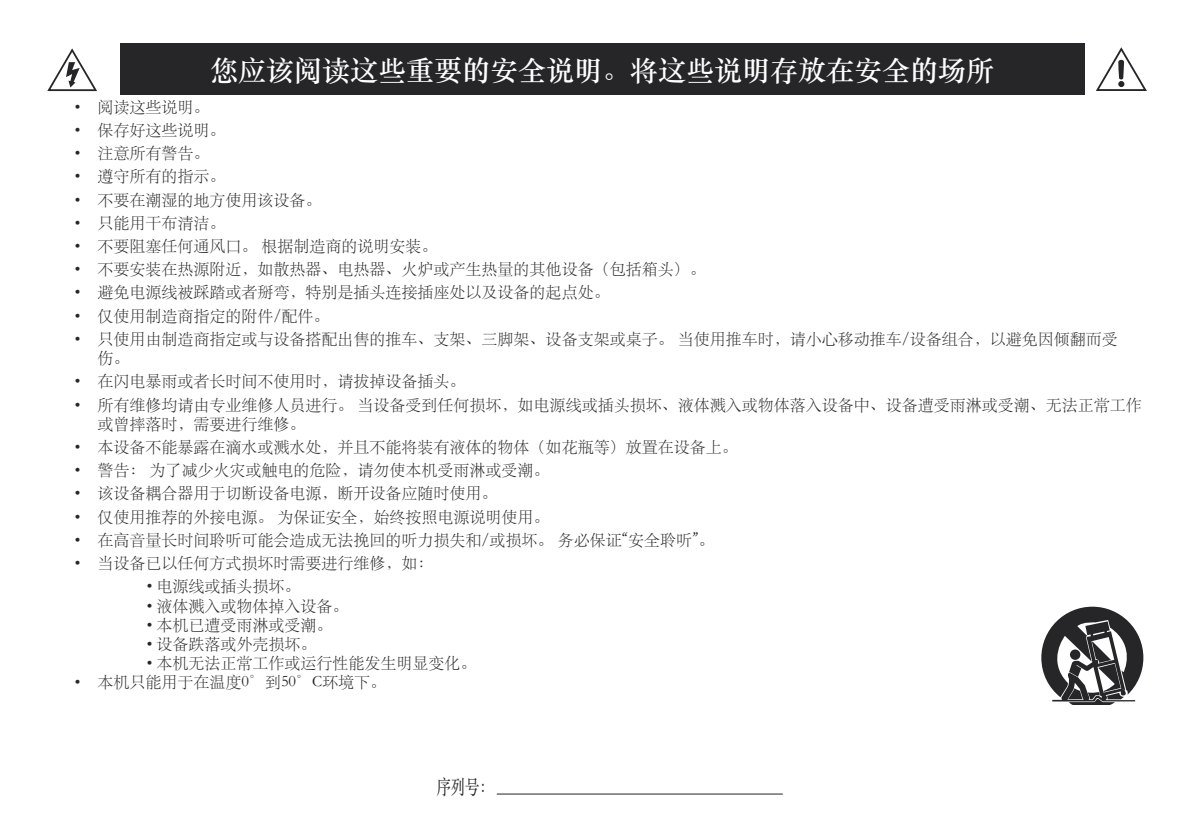
<style>
.page{position:relative;width:1191px;height:840px;background:#fff}
.page>*{position:absolute;margin:0;border:0;box-sizing:border-box;transform-origin:0 0}
.t1{font:28px "ST Songti SC Bold";color:#fff}
.t2{font:20px "ST Songti SC Regular";color:#262527;scale:.72 1}
.t3{font:16px/19.2px "ST Songti SC Light";color:#262527}
</style>
<div class="page">
<div style="left:120px;top:43px;width:964px;height:52px;background:#262527"></div>
<svg style="left:47px;top:48px;width:50px;height:44px"></svg>
<svg style="left:1096px;top:47px;width:51px;height:44px"></svg>
<svg style="left:1041px;top:606px;width:102px;height:98px"></svg>
<hr style="left:497px;top:793px;width:286px;height:1px;background:#262527">
<h1 class="t1" style="left:210px;top:49px;width:786px">您应该阅读这些重要的安全说明。将这些说明存放在安全的场所</h1>
<p class="t3" style="left:75px;top:96px;width:136px">• 阅读这些说明。</p>
<p class="t3" style="left:75px;top:119px;width:152px">• 保存好这些说明。</p>
<p class="t3" style="left:75px;top:143px;width:136px">• 注意所有警告。</p>
<p class="t3" style="left:75px;top:166px;width:152px">• 遵守所有的指示。</p>
<p class="t3" style="left:75px;top:189px;width:248px">• 不要在潮湿的地方使用该设备。</p>
<p class="t3" style="left:75px;top:212px;width:152px">• 只能用干布清洁。</p>
<p class="t3" style="left:75px;top:235px;width:364px">• 不要阻塞任何通风口。 根据制造商的说明安装。</p>
<p class="t3" style="left:75px;top:259px;width:632px">• 不要安装在热源附近，如散热器、电热器、火炉或产生热量的其他设备（包括箱头）。</p>
<p class="t3" style="left:75px;top:282px;width:536px">• 避免电源线被踩踏或者掰弯，特别是插头连接插座处以及设备的起点处。</p>
<p class="t3" style="left:75px;top:305px;width:256px">• 仅使用制造商指定的附件/配件。</p>
<p class="t3" style="left:97px;top:328px;width:1021px;text-indent:-23px">• 只使用由制造商指定或与设备搭配出售的推车、支架、三脚架、设备支架或桌子。 当使用推车时，请小心移动推车/设备组合，以避免因倾翻而受伤。</p>
<p class="t3" style="left:75px;top:371px;width:392px">• 在闪电暴雨或者长时间不使用时，请拔掉设备插头。</p>
<p class="t3" style="left:97px;top:394px;width:1045px;text-indent:-23px">• 所有维修均请由专业维修人员进行。 当设备受到任何损坏，如电源线或插头损坏、液体溅入或物体落入设备中、设备遭受雨淋或受潮、无法正常工作或曾摔落时，需要进行维修。</p>
<p class="t3" style="left:75px;top:436px;width:664px">• 本设备不能暴露在滴水或溅水处，并且不能将装有液体的物体（如花瓶等）放置在设备上。</p>
<p class="t3" style="left:75px;top:459px;width:476px">• 警告： 为了减少火灾或触电的危险，请勿使本机受雨淋或受潮。</p>
<p class="t3" style="left:75px;top:483px;width:424px">• 该设备耦合器用于切断设备电源，断开设备应随时使用。</p>
<p class="t3" style="left:75px;top:506px;width:476px">• 仅使用推荐的外接电源。 为保证安全，始终按照电源说明使用。</p>
<p class="t3" style="left:75px;top:529px;width:641px">• 在高音量长时间聆听可能会造成无法挽回的听力损失和/或损坏。 务必保证“安全聆听”。</p>
<p class="t3" style="left:75px;top:552px;width:360px">• 当设备已以任何方式损坏时需要进行维修，如：</p>
<p class="t3" style="left:147px;top:575px;width:155px">• 电源线或插头损坏。</p>
<p class="t3" style="left:147px;top:595px;width:203px">• 液体溅入或物体掉入设备。</p>
<p class="t3" style="left:147px;top:614px;width:187px">• 本机已遭受雨淋或受潮。</p>
<p class="t3" style="left:147px;top:633px;width:171px">• 设备跌落或外壳损坏。</p>
<p class="t3" style="left:147px;top:652px;width:331px">• 本机无法正常工作或运行性能发生明显变化。</p>
<p class="t3" style="left:75px;top:671px;width:313px">• 本机只能用于在温度0°到50°C环境下。</p>
<p class="t2" style="left:436px;top:771px;width:81px">序列号：</p>
</div>
